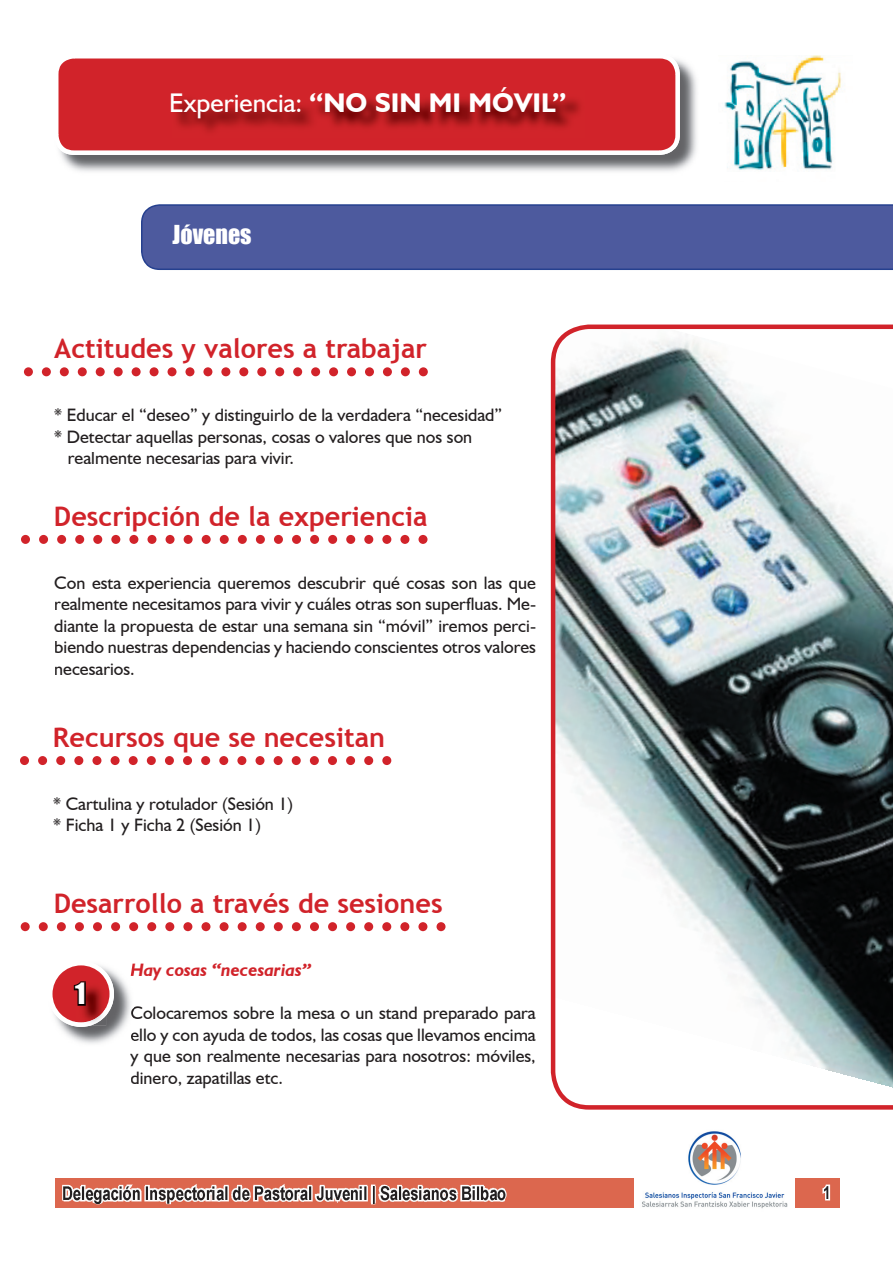
<style>
.page{position:relative;width:893px;height:1263px;background:#fff}
.page>*{position:absolute;margin:0;border:0;box-sizing:border-box;transform-origin:0 0}
.t1{font:700 27px "Trebuchet MS";color:#d1232a}
.t2{font:700 27px "Humanist 521 BT";color:#fff}
.t3{font:27px "Impact";color:#fff}
.t4{font:24px "Impact";color:#fff}
.t5{font:18px/21.6px "Humanist 521 BT";color:#231f20;text-align:justify}
.t6{font:italic 700 18px "Humanist 521 BT";color:#d1232a}
.t7{font:700 18px "Arial Narrow";color:#0d0000}
.s1{font-weight:400}
</style>
<div class="page">
<svg style="left:24px;top:367px;width:404px;height:9px"></svg>
<svg style="left:21px;top:535px;width:406px;height:9px"></svg>
<div style="left:55px;top:1178px;width:784px;height:30px;background:#dc674e"></div>
<img style="left:634px;top:1131px;width:160px;height:78px">
<svg style="left:822px;top:1184px;width:8px;height:16px"></svg>
<svg style="left:551px;top:324px;width:342px;height:786px"></svg>
<div style="left:141px;top:204px;width:752px;height:66px;background:#4d5a9e"></div>
<img style="left:61px;top:60px;width:636px;height:112px">
<svg style="left:58px;top:58px;width:622px;height:97px;background:#d4373d"></svg>
<img style="left:172px;top:90px;width:413px;height:47px">
<img style="left:724px;top:56px;width:117px;height:114px">
<svg style="left:20px;top:756px;width:371px;height:9px"></svg>
<svg style="left:21px;top:922px;width:424px;height:9px"></svg>
<img style="left:60px;top:972px;width:71px;height:72px">
<img style="left:131px;top:963px;width:3px;height:13px">
<img style="left:131px;top:1007px;width:3px;height:11px">
<img style="left:131px;top:1032px;width:3px;height:9px">
<svg style="left:52px;top:965px;width:62px;height:62px"></svg>
<img style="left:75px;top:983px;width:11px;height:23px">
<img style="left:62px;top:1184px;width:445px;height:20px">
<h1 class="t2" style="left:169px;top:86px;width:399px"><span class="s1">Experiencia:</span> “NO SIN MI MÓVIL”</h1>
<h2 class="t4" style="left:172px;top:216px;width:81px">JÓVENES</h2>
<h1 class="t1" style="left:54px;top:332px;width:374px">Actitudes y valores a trabajar</h1>
<p class="t5" style="left:54px;top:404px;width:449px">* Educar el “deseo” y distinguirlo de la verdadera “necesidad”</p>
<p class="t5" style="left:54px;top:425px;width:419px">* Detectar aquellas personas, cosas o valores que nos son</p>
<p class="t5" style="left:68px;top:447px;width:228px">realmente necesarias para vivir.</p>
<h1 class="t1" style="left:54px;top:499px;width:375px">Descripción de la experiencia</h1>
<p class="t5" style="left:54px;top:571px;width:483px">Con esta experiencia queremos descubrir qué cosas son las que realmente necesitamos para vivir y cuáles otras son superfluas. Me&shy;diante la propuesta de estar una semana sin “móvil” iremos perci&shy;biendo nuestras dependencias y haciendo conscientes otros valores necesarios.</p>
<h1 class="t1" style="left:53px;top:720px;width:334px">Recursos que se necesitan</h1>
<p class="t5" style="left:53px;top:792px;width:241px">* Cartulina y rotulador (Sesión 1) * Ficha 1 y Ficha 2 (Sesión 1)</p>
<h1 class="t1" style="left:54px;top:887px;width:390px">Desarrollo a través de sesiones</h1>
<h1 class="t3" style="left:75px;top:973px;width:12px">1</h1>
<p class="t6" style="left:130px;top:958px;width:182px">Hay cosas “necesarias”</p>
<p class="t5" style="left:130px;top:1002px;width:407px">Colocaremos sobre la mesa o un stand preparado para ello y con ayuda de todos, las cosas que llevamos encima y que son realmente necesarias para nosotros: móviles, dinero, zapatillas etc.</p>
<p class="t7" style="left:823px;top:1179px;width:10px">1</p>
</div>
